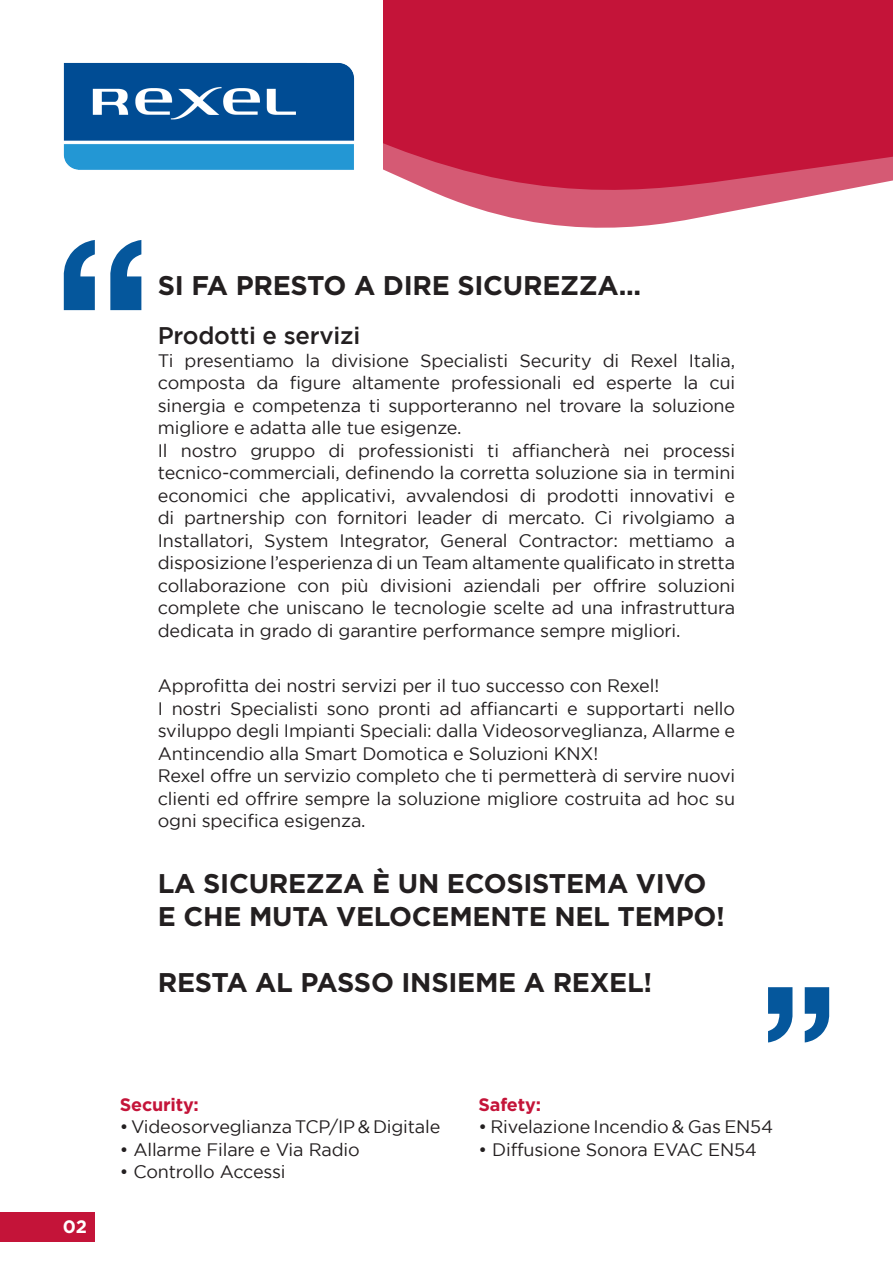
<style>
.page{position:relative;width:893px;height:1263px;background:#fff}
.page>*{position:absolute;margin:0;border:0;box-sizing:border-box;transform-origin:0 0}
.t1{font:700 27px "Gotham";letter-spacing:-.01em;color:#231f20}
.t2{font:500 24px "Gotham";letter-spacing:-.01em;color:#231f20}
.t3{font:18px/22.5px "Gotham";letter-spacing:-.01em;color:#231f20;text-align:justify}
.t4{font:700 18px "Gotham";letter-spacing:-.01em;color:#c41439}
.t5{font:700 18px "Gotham";color:#fff}
</style>
<div class="page">
<svg style="left:64px;top:240px;width:77px;height:70px"></svg>
<svg style="left:768px;top:987px;width:61px;height:55px"></svg>
<div style="left:0;top:1212px;width:94px;height:30px;background:#c41439"></div>
<svg style="left:486px;top:211px;width:247px;height:17px;fill:#d55a74"></svg>
<svg style="left:383px;top:0;width:510px;height:211px;background:#c82648"></svg>
<img style="left:63px;top:62px;width:292px;height:108px">
<p class="t1" style="left:158px;top:270px;width:485px">SI FA PRESTO A DIRE SICUREZZA...</p>
<p class="t2" style="left:158px;top:322px;width:204px">Prodotti e servizi</p>
<p class="t3" style="left:158px;top:349px;width:579px">Ti presentiamo la divisione Specialisti Security di Rexel Italia, composta da figure altamente professionali ed esperte la cui sinergia e competenza ti supporteranno nel trovare la soluzione migliore e adatta alle tue esigenze.</p>
<p class="t3" style="left:158px;top:439px;width:579px">Il nostro gruppo di professionisti ti affiancherà nei processi tecnico-commerciali, definendo la corretta soluzione sia in termini economici che applicativi, avvalendosi di prodotti innovativi e di partnership con fornitori leader di mercato. Ci rivolgiamo a Installatori, System Integrator, General Contractor: mettiamo a disposizione l’esperienza di un Team altamente qualificato in stretta collaborazione con più divisioni aziendali per offrire soluzioni complete che uniscano le tecnologie scelte ad una infrastruttura dedicata in grado di garantire performance sempre migliori.</p>
<p class="t3" style="left:158px;top:674px;width:503px">Approfitta dei nostri servizi per il tuo successo con Rexel!</p>
<p class="t3" style="left:158px;top:697px;width:579px">I nostri Specialisti sono pronti ad affiancarti e supportarti nello sviluppo degli Impianti Speciali: dalla Videosorveglianza, Allarme e Antincendio alla Smart Domotica e Soluzioni KNX!</p>
<p class="t3" style="left:158px;top:764px;width:579px">Rexel offre un servizio completo che ti permetterà di servire nuovi clienti ed offrire sempre la soluzione migliore costruita ad hoc su ogni specifica esigenza.</p>
<p class="t1" style="left:158px;top:868px;width:550px">LA SICUREZZA È UN ECOSISTEMA VIVO</p>
<p class="t1" style="left:158px;top:901px;width:568px">E CHE MUTA VELOCEMENTE NEL TEMPO!</p>
<p class="t1" style="left:158px;top:967px;width:496px">RESTA AL PASSO INSIEME A REXEL!</p>
<p class="t5" style="left:63px;top:1216px;width:26px">02</p>
<p class="t4" style="left:120px;top:1094px;width:81px">Security:</p>
<p class="t3" style="left:120px;top:1115px;width:322px">• Videosorveglianza TCP/IP &amp; Digitale</p>
<p class="t3" style="left:120px;top:1138px;width:241px">• Allarme Filare e Via Radio</p>
<p class="t3" style="left:120px;top:1160px;width:167px">• Controllo Accessi</p>
<p class="t4" style="left:479px;top:1094px;width:64px">Safety:</p>
<p class="t3" style="left:479px;top:1115px;width:296px">• Rivelazione Incendio &amp; Gas EN54</p>
<p class="t3" style="left:479px;top:1138px;width:280px">• Diffusione Sonora EVAC EN54</p>
</div>
